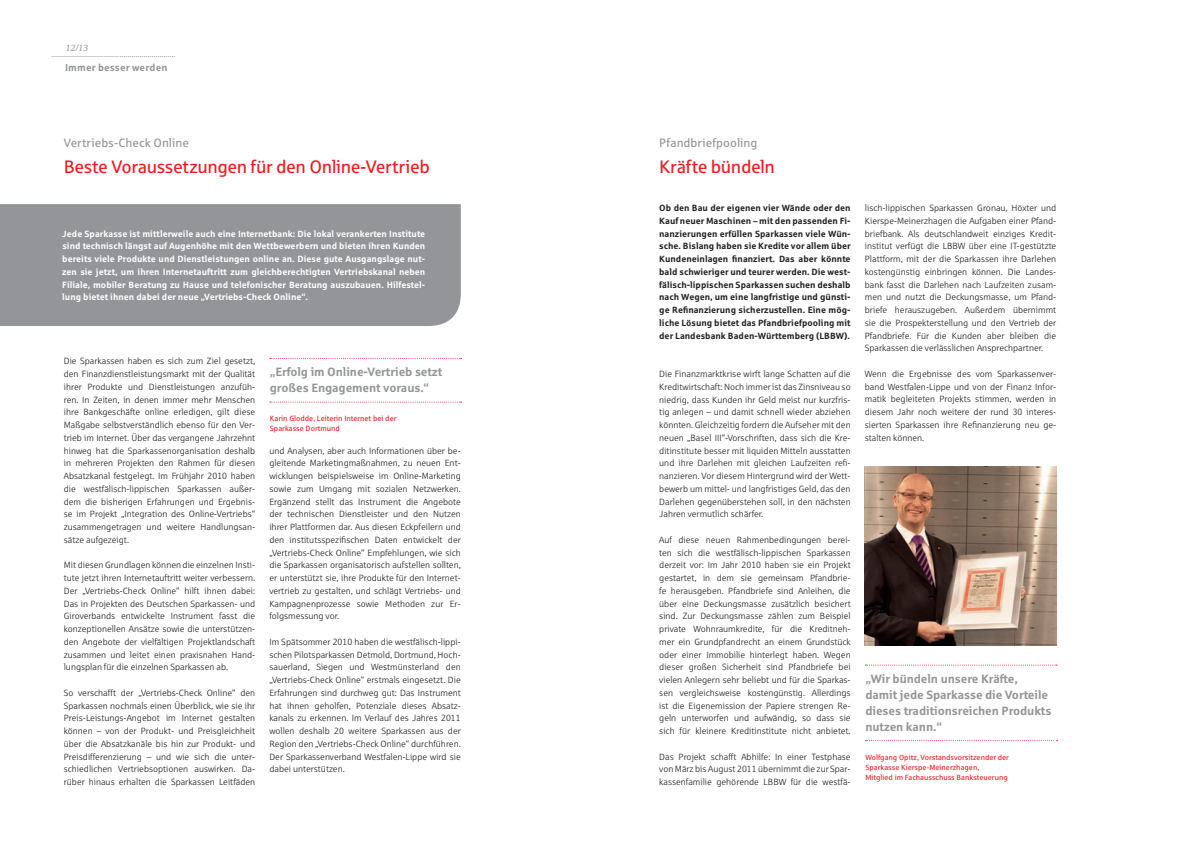
<style>
.page{position:relative;width:1191px;height:842px;background:#fff}
.page>*{position:absolute;margin:0;border:0;box-sizing:border-box;transform-origin:0 0}
.t1{font:18px "Sparkasse Rg";letter-spacing:-.02em;color:#ee1d23}
.t2{font:700 12px/16px "Sparkasse Rg";letter-spacing:-.01em;color:#939598}
.t3{font:12px "Sparkasse Rg";color:#939598}
.t4{font:700 10px "Sparkasse Rg";letter-spacing:.01em;color:#939598}
.t5{font:9px/12.8px "Sparkasse Lt";color:#231f20;text-align:justify}
.t6{font:700 9px/12.8px "Sparkasse Rg";color:#231f20;text-align:justify}
.t7{font:700 9px/12.8px "Sparkasse Rg";color:#fff;text-align:justify}
.t8{font:italic 9px "Sparkasse Serif";color:#939598}
.t9{font:italic 8px "Sparkasse Serif";color:#939598}
.t10{font:7.5px/10px "Sparkasse Rg";color:#ee1d23}
</style>
<div class="page">
<div style="left:0;top:204px;width:461px;height:122px;background:#939598"></div>
<svg style="left:270px;top:402px;width:191px;height:1px"></svg>
<svg style="left:270px;top:358px;width:191px;height:1px"></svg>
<svg style="left:865px;top:740px;width:192px;height:1px"></svg>
<svg style="left:865px;top:665px;width:192px;height:1px"></svg>
<img style="left:865px;top:466px;width:191px;height:179px">
<p class="t8" style="left:65px;top:42px;width:25px">12/13</p>
<p class="t9" style="left:51px;top:49px;width:126px">..............................................................</p>
<p class="t4" style="left:65px;top:61px;width:104px">Immer besser werden</p>
<h2 class="t3" style="left:64px;top:136px;width:127px">Vertriebs-Check Online</h2>
<h1 class="t1" style="left:64px;top:156px;width:367px">Beste Voraussetzungen für den Online-Vertrieb</h1>
<p class="t7" style="left:62px;top:227px;width:364px">Jede Sparkasse ist mittlerweile auch eine Internetbank: Die lokal verankerten Institute sind technisch längst auf Augenhöhe mit den Wettbewerbern und bieten ihren Kunden bereits viele Produkte und Dienstleistungen online an. Diese gute Ausgangslage nut&shy;zen sie jetzt, um ihren Internetauftritt zum gleichberechtigten Vertriebskanal neben Filiale, mobiler Beratung zu Hause und telefonischer Beratung auszubauen. Hilfestel&shy;lung bietet ihnen dabei der neue „Vertriebs-Check Online“.</p>
<p class="t5" style="left:64px;top:355px;width:193px">Die Sparkassen haben es sich zum Ziel gesetzt, den Finanzdienstleistungsmarkt mit der Qualität ihrer Produkte und Dienstleistungen anzufüh&shy;ren. In Zeiten, in denen immer mehr Menschen ihre Bankgeschäfte online erledigen, gilt diese Maßgabe selbstverständlich ebenso für den Ver&shy;trieb im Internet. Über das vergangene Jahrzehnt hinweg hat die Sparkassenorganisation deshalb in mehreren Projekten den Rahmen für diesen Absatzkanal festgelegt. Im Frühjahr 2010 haben die westfälisch-lippischen Sparkassen außer&shy;dem die bisherigen Erfahrungen und Ergebnis&shy;se im Projekt „Integration des Online-Vertriebs“ zusammengetragen und weitere Handlungsan&shy;sätze aufgezeigt.</p>
<p class="t5" style="left:64px;top:559px;width:193px">Mit diesen Grundlagen können die einzelnen Insti&shy;tute jetzt ihren Internetauftritt weiter verbessern.<br>Der „Vertriebs-Check Online“ hilft ihnen dabei:<br>Das in Projekten des Deutschen Sparkassen- und Giroverbands entwickelte Instrument fasst die konzeptionellen Ansätze sowie die unterstützen&shy;den Angebote der vielfältigen Projektlandschaft zusammen und leitet einen praxisnahen Hand&shy;lungsplan für die einzelnen Sparkassen ab.</p>
<p class="t5" style="left:64px;top:686px;width:193px">So verschafft der „Vertriebs-Check Online“ den Sparkassen nochmals einen Überblick, wie sie ihr Preis-Leistungs-Angebot im Internet gestalten können – von der Produkt- und Preisgleichheit über die Absatzkanäle bis hin zur Produkt- und Preisdifferenzierung – und wie sich die unter&shy;schiedlichen Vertriebsoptionen auswirken. Da&shy;rüber hinaus erhalten die Sparkassen Leitfäden</p>
<h2 class="t2" style="left:270px;top:363px;width:174px">„Erfolg im Online-Vertrieb setzt großes Engagement voraus.“</h2>
<p class="t10" style="left:270px;top:413px;width:128px">Karin Glodde, Leiterin Internet bei der<br>Sparkasse Dortmund</p>
<p class="t5" style="left:269px;top:444px;width:193px">und Analysen, aber auch Informationen über be&shy;gleitende Marketingmaßnahmen, zu neuen Ent&shy;wicklungen beispielsweise im Online-Marketing sowie zum Umgang mit sozialen Netzwerken.<br>Ergänzend stellt das Instrument die Angebote der technischen Dienstleister und den Nutzen ihrer Plattformen dar. Aus diesen Eckpfeilern und den institutsspezifischen Daten entwickelt der „Vertriebs-Check Online“ Empfehlungen, wie sich die Sparkassen organisatorisch aufstellen sollten, er unterstützt sie, ihre Produkte für den Internet&shy;vertrieb zu gestalten, und schlägt Vertriebs- und Kampagnenprozesse sowie Methoden zur Er&shy;folgsmessung vor.</p>
<p class="t5" style="left:269px;top:635px;width:193px">Im Spätsommer 2010 haben die westfälisch-lippi&shy;schen Pilotsparkassen Detmold, Dortmund, Hoch&shy;sauerland, Siegen und Westmünsterland den „Vertriebs-Check Online“ erstmals eingesetzt. Die Erfahrungen sind durchweg gut: Das Instrument hat ihnen geholfen, Potenziale dieses Absatz&shy;kanals zu erkennen. Im Verlauf des Jahres 2011 wollen deshalb 20 weitere Sparkassen aus der Region den „Vertriebs-Check Online“ durchführen.<br>Der Sparkassenverband Westfalen-Lippe wird sie dabei unterstützen.</p>
<h2 class="t3" style="left:659px;top:136px;width:100px">Pfandbriefpooling</h2>
<h1 class="t1" style="left:659px;top:156px;width:117px">Kräfte bündeln</h1>
<p class="t6" style="left:659px;top:201px;width:193px">Ob den Bau der eigenen vier Wände oder den Kauf neuer Maschinen – mit den passenden Fi&shy;nanzierungen erfüllen Sparkassen viele Wün&shy;sche. Bislang haben sie Kredite vor allem über Kundeneinlagen finanziert. Das aber könnte bald schwieriger und teurer werden. Die west&shy;fälisch-lippischen Sparkassen suchen deshalb nach Wegen, um eine langfristige und günsti&shy;ge Refinanzierung sicherzustellen. Eine mög&shy;liche Lösung bietet das Pfandbriefpooling mit der Landesbank Baden-Württemberg (LBBW).</p>
<p class="t5" style="left:659px;top:367px;width:193px">Die Finanzmarktkrise wirft lange Schatten auf die Kreditwirtschaft: Noch immer ist das Zinsniveau so niedrig, dass Kunden ihr Geld meist nur kurzfris&shy;tig anlegen – und damit schnell wieder abziehen könnten. Gleichzeitig fordern die Aufseher mit den neuen „Basel III“-Vorschriften, dass sich die Kre&shy;ditinstitute besser mit liquiden Mitteln ausstatten und ihre Darlehen mit gleichen Laufzeiten refi&shy;nanzieren. Vor diesem Hintergrund wird der Wett&shy;bewerb um mittel- und langfristiges Geld, das den Darlehen gegenüberstehen soll, in den nächsten Jahren vermutlich schärfer.</p>
<p class="t5" style="left:659px;top:533px;width:193px">Auf diese neuen Rahmenbedingungen berei&shy;ten sich die westfälisch-lippischen Sparkassen derzeit vor: Im Jahr 2010 haben sie ein Projekt gestartet, in dem sie gemeinsam Pfandbrie&shy;fe herausgeben. Pfandbriefe sind Anleihen, die über eine Deckungsmasse zusätzlich besichert sind. Zur Deckungsmasse zählen zum Beispiel private Wohnraumkredite, für die Kreditneh&shy;mer ein Grundpfandrecht an einem Grundstück oder einer Immobilie hinterlegt haben. Wegen dieser großen Sicherheit sind Pfandbriefe bei vielen Anlegern sehr beliebt und für die Sparkas&shy;sen vergleichsweise kostengünstig. Allerdings ist die Eigenemission der Papiere strengen Re&shy;geln unterworfen und aufwändig, so dass sie sich für kleinere Kreditinstitute nicht anbietet.</p>
<p class="t5" style="left:659px;top:750px;width:193px">Das Projekt schafft Abhilfe: In einer Testphase von März bis August 2011 übernimmt die zur Spar&shy;kassenfamilie gehörende LBBW für die westfä-</p>
<p class="t5" style="left:865px;top:201px;width:193px">lisch-lippischen Sparkassen Gronau, Höxter und Kierspe-Meinerzhagen die Aufgaben einer Pfand&shy;briefbank. Als deutschlandweit einziges Kredit&shy;institut verfügt die LBBW über eine IT-gestützte Plattform, mit der die Sparkassen ihre Darlehen kostengünstig einbringen können. Die Landes&shy;bank fasst die Darlehen nach Laufzeiten zusam&shy;men und nutzt die Deckungsmasse, um Pfand&shy;briefe herauszugeben. Außerdem übernimmt sie die Prospekterstellung und den Vertrieb der Pfandbriefe. Für die Kunden aber bleiben die Sparkassen die verlässlichen Ansprechpartner.</p>
<p class="t5" style="left:865px;top:367px;width:193px">Wenn die Ergebnisse des vom Sparkassenver&shy;band Westfalen-Lippe und von der Finanz Infor&shy;matik begleiteten Projekts stimmen, werden in diesem Jahr noch weitere der rund 30 interes&shy;sierten Sparkassen ihre Refinanzierung neu ge&shy;stalten können.</p>
<h2 class="t2" style="left:865px;top:670px;width:188px">„Wir bündeln unsere Kräfte, damit jede Sparkasse die Vorteile dieses traditionsreichen Produkts nutzen kann.“</h2>
<p class="t10" style="left:865px;top:752px;width:145px">Wolfgang Opitz, Vorstandsvorsitzender der<br>Sparkasse Kierspe-Meinerzhagen,<br>Mitglied im Fachausschuss Banksteuerung</p>
</div>
